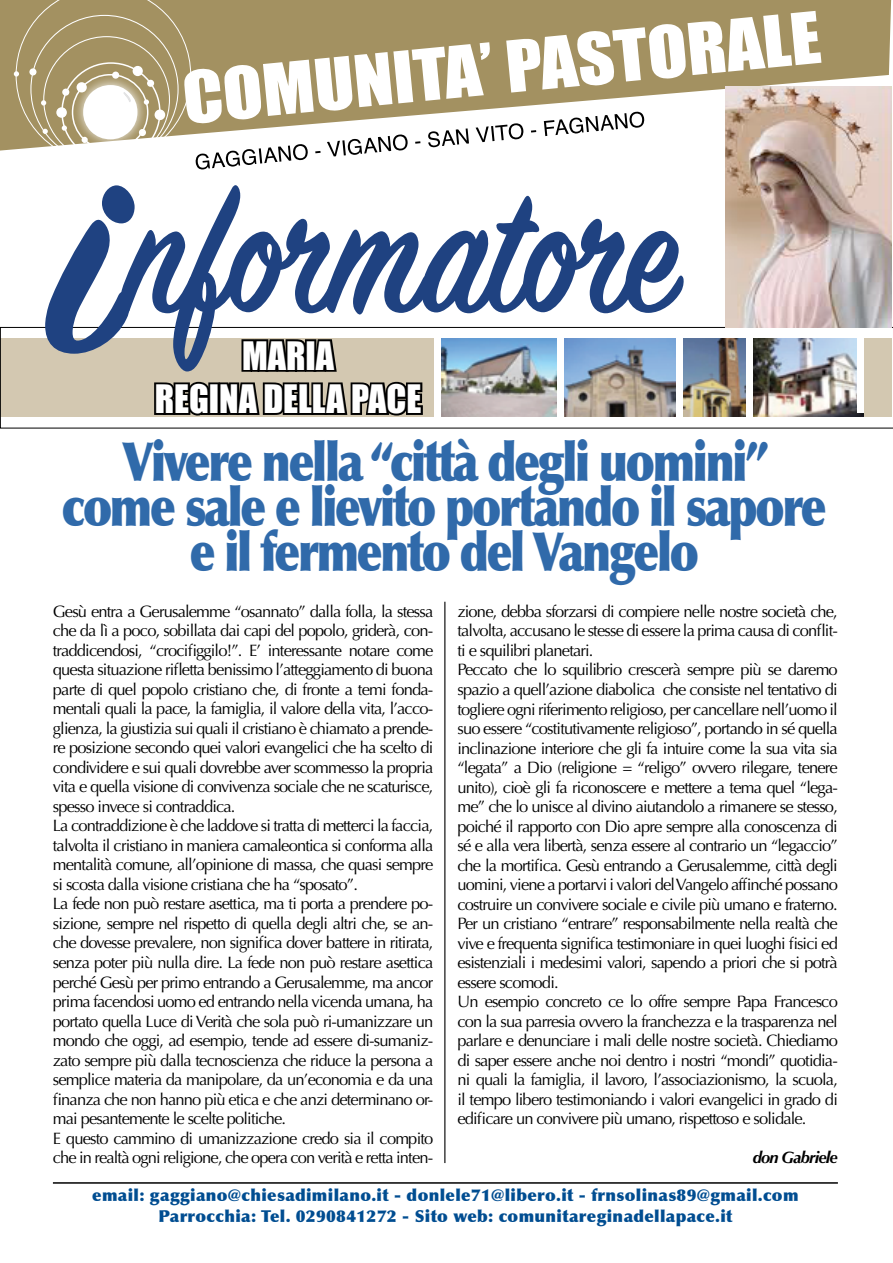
<style>
.page{position:relative;width:893px;height:1263px;background:#fff}
.page>*{position:absolute;margin:0;border:0;box-sizing:border-box;transform-origin:0 0}
.t1{font:600 198px "Sign Painter House Script";color:#1f4281;scale:.82 1}
.t2{font:66px "Impact";color:#fff;scale:1.1 1}
.t3{font:900 54px/45px "Optima";letter-spacing:-.05em;color:#306aaa;text-align:center;scale:.83 1}
.t4{font:36px/43.2px "Impact";color:#fff;text-align:center}
.t5{font:16.5px/19.5px "Optima";letter-spacing:-.05em;color:#000}
.t6{font:900 16.5px/21px "Optima";letter-spacing:.02em;color:#004d91;text-align:center}
.t7{font:italic 700 16.5px "Optima";letter-spacing:-.05em;color:#000}
.s1{font-size:330px}
</style>
<div class="page">
<img style="left:0;top:327px;width:893px;height:101px">
<svg style="left:0;top:0;width:891px;height:151px;fill:#a39161"></svg>
<div style="left:502px;top:222px;width:7px;height:7px;border:2px solid #fff;border-radius:50%"></div>
<svg style="left:503px;top:222px;width:6px;height:6px"></svg>
<div style="left:557px;top:335px;width:7px;height:86px;background:#fff"></div>
<div style="left:435px;top:335px;width:6px;height:86px;background:#fff"></div>
<div style="left:677px;top:335px;width:6px;height:86px;background:#fff"></div>
<div style="left:747px;top:335px;width:6px;height:86px;background:#fff"></div>
<div style="left:857px;top:326px;width:7px;height:86px;background:#fff"></div>
<svg style="left:14px;top:0;width:630px;height:170px"></svg>
<img style="left:726px;top:86px;width:166px;height:241px">
<svg style="left:145px;top:379px;width:66px;height:40px;background:#676258"></svg>
<div style="left:208px;top:382px;width:12px;height:33px;border:4px solid #000"></div>
<svg style="left:217px;top:326px;width:208px;height:97px"></svg>
<hr style="left:444px;top:602px;width:1px;height:561px;background:#000">
<hr style="left:53px;top:1182px;width:785px;height:2px;background:#000">
<h2 class="t2" style="left:179px;top:44px;width:583px;rotate:-5deg">COMUNITA’ PASTORALE</h2>
<h1 class="t1" style="left:51px;top:131px;width:766px"><span class="s1">i</span>nformatore</h1>
<h3 class="t4" style="left:155px;top:333px;width:268px">MARIA<br>REGINA DELLA PACE</h3>
<h3 class="t3" style="left:62px;top:440px;width:923px">Vivere nella “città degli uomini” come sale e lievito portando il sapore e il fermento del Vangelo</h3>
<p class="t5" style="left:53px;top:602px;width:382px">Gesù entra a Gerusalemme “osannato” dalla folla, la stessa che da lì a poco, sobillata dai capi del popolo, griderà, con&shy;traddicendosi, “crocifiggilo!”. E’ interessante notare come questa situazione rifletta benissimo l’atteggiamento di buona parte di quel popolo cristiano che, di fronte a temi fonda&shy;mentali quali la pace, la famiglia, il valore della vita, l’acco&shy;glienza, la giustizia sui quali il cristiano è chiamato a prende&shy;re posizione secondo quei valori evangelici che ha scelto di condividere e sui quali dovrebbe aver scommesso la propria vita e quella visione di convivenza sociale che ne scaturisce, spesso invece si contraddica.<br>La contraddizione è che laddove si tratta di metterci la faccia, talvolta il cristiano in maniera camaleontica si conforma alla mentalità comune, all’opinione di massa, che quasi sempre si scosta dalla visione cristiana che ha “sposato”.<br>La fede non può restare asettica, ma ti porta a prendere po&shy;sizione, sempre nel rispetto di quella degli altri che, se an&shy;che dovesse prevalere, non significa dover battere in ritirata, senza poter più nulla dire. La fede non può restare asettica perché Gesù per primo entrando a Gerusalemme, ma ancor prima facendosi uomo ed entrando nella vicenda umana, ha portato quella Luce di Verità che sola può ri-umanizzare un mondo che oggi, ad esempio, tende ad essere di-sumaniz&shy;zato sempre più dalla tecnoscienza che riduce la persona a semplice materia da manipolare, da un’economia e da una finanza che non hanno più etica e che anzi determinano or&shy;mai pesantemente le scelte politiche.<br>E questo cammino di umanizzazione credo sia il compito che in realtà ogni religione, che opera con verità e retta inten-</p>
<p class="t5" style="left:457px;top:602px;width:382px">zione, debba sforzarsi di compiere nelle nostre società che, talvolta, accusano le stesse di essere la prima causa di conflit&shy;ti e squilibri planetari.<br>Peccato che lo squilibrio crescerà sempre più se daremo spazio a quell’azione diabolica che consiste nel tentativo di togliere ogni riferimento religioso, per cancellare nell’uomo il suo essere “costitutivamente religioso”, portando in sé quella inclinazione interiore che gli fa intuire come la sua vita sia “legata” a Dio (religione = “religo” ovvero rilegare, tenere unito), cioè gli fa riconoscere e mettere a tema quel “lega&shy;me” che lo unisce al divino aiutandolo a rimanere se stesso, poiché il rapporto con Dio apre sempre alla conoscenza di sé e alla vera libertà, senza essere al contrario un “legaccio” che la mortifica. Gesù entrando a Gerusalemme, città degli uomini, viene a portarvi i valori del Vangelo affinché possano costruire un convivere sociale e civile più umano e fraterno.<br>Per un cristiano “entrare” responsabilmente nella realtà che vive e frequenta significa testimoniare in quei luoghi fisici ed esistenziali i medesimi valori, sapendo a priori che si potrà essere scomodi.<br>Un esempio concreto ce lo offre sempre Papa Francesco con la sua parresia ovvero la franchezza e la trasparenza nel parlare e denunciare i mali delle nostre società. Chiediamo di saper essere anche noi dentro i nostri “mondi” quotidia&shy;ni quali la famiglia, il lavoro, l’associazionismo, la scuola, il tempo libero testimoniando i valori evangelici in grado di edificare un convivere più umano, rispettoso e solidale.</p>
<p class="t7" style="left:753px;top:1148px;width:87px">don Gabriele</p>
<p class="t6" style="left:92px;top:1184px;width:708px">email: gaggiano@chiesadimilano.it - donlele71@libero.it - frnsolinas89@gmail.com<br>Parrocchia: Tel. 0290841272 - Sito web: comunitareginadellapace.it</p>
</div>
